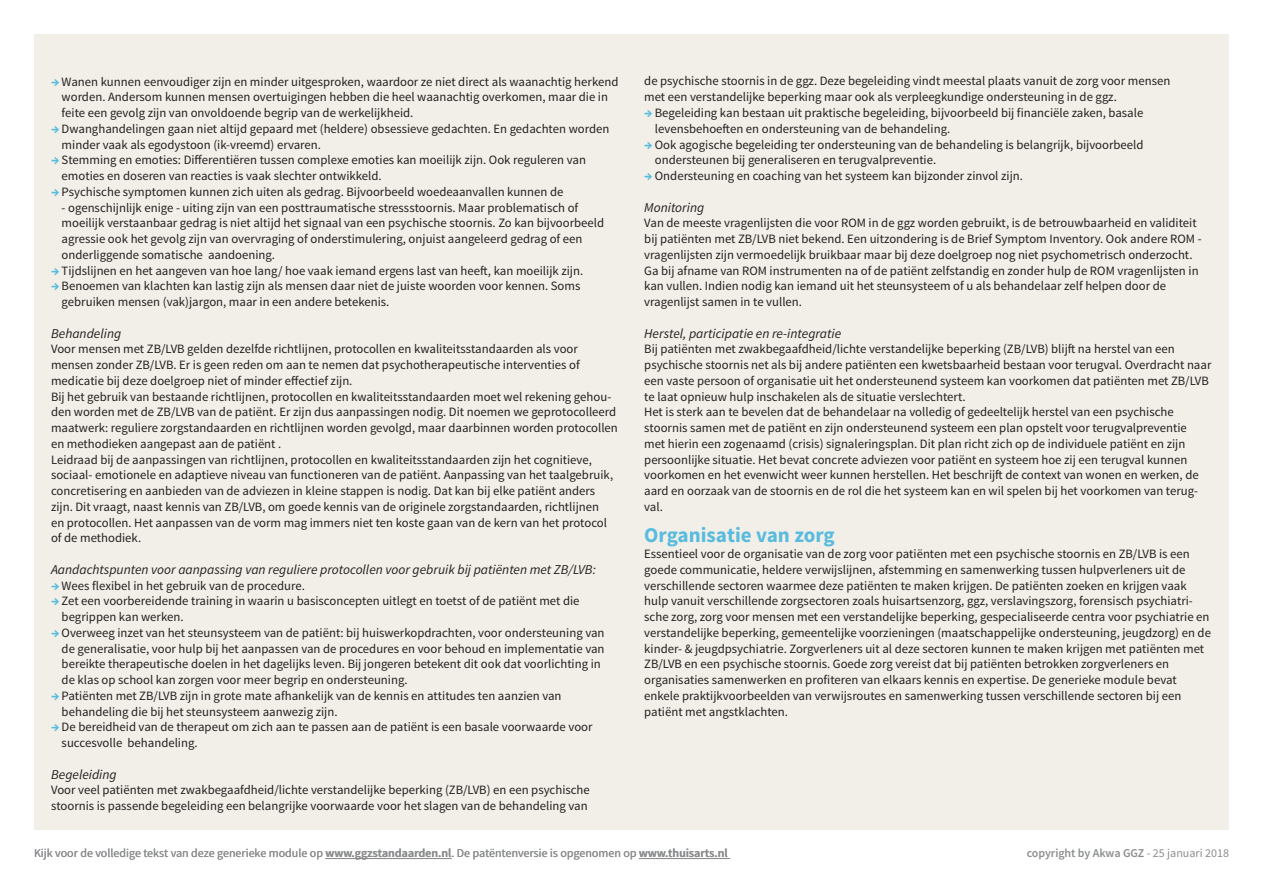
<style>
.page{position:relative;width:1263px;height:893px;background:#fff}
.page>*{position:absolute;margin:0;border:0;box-sizing:border-box;transform-origin:0 0}
.t1{font:700 21px "Source Sans Pro";color:#59bbdd}
.t2{font:italic 13.5px "Source Sans Pro";color:#231f20}
.t3{font:12.75px/15.8px "Source Sans Pro";color:#231f20}
.t4{font:12px "Source Sans Pro";color:#8b8d8f}
.t5{font:600 12px "Source Sans Pro";letter-spacing:-.005em;color:#8b8d8f}
.s1{font-weight:700;font-size:13.5px;color:#59bbdd}
.s2{font-weight:600}
.s3{font-weight:400}
</style>
<div class="page">
<div style="left:34px;top:34px;width:1195px;height:795px;background:#f1efe8"></div>
<hr style="left:325px;top:858px;width:127px;height:1px;background:#8b8d8f">
<hr style="left:639px;top:858px;width:91px;height:1px;background:#8b8d8f">
<p class="t3" style="left:62px;top:74px;width:558px;text-indent:-11px"><span class="s1">→</span> Wanen kunnen eenvoudiger zijn en minder uitgesproken, waardoor ze niet direct als waanachtig herkend worden. Andersom kunnen mensen overtuigingen hebben die heel waanachtig overkomen, maar die in feite een gevolg zijn van onvoldoende begrip van de werkelijkheid.</p>
<p class="t3" style="left:62px;top:121px;width:549px;text-indent:-11px"><span class="s1">→</span> Dwanghandelingen gaan niet altijd gepaard met (heldere) obsessieve gedachten. En gedachten worden minder vaak als egodystoon (ik-vreemd) ervaren.</p>
<p class="t3" style="left:62px;top:152px;width:526px;text-indent:-11px"><span class="s1">→</span> Stemming en emoties: Differentiëren tussen complexe emoties kan moeilijk zijn. Ook reguleren van emoties en doseren van reacties is vaak slechter ontwikkeld.</p>
<p class="t3" style="left:51px;top:184px;width:514px"><span class="s1">→</span> Psychische symptomen kunnen zich uiten als gedrag. Bijvoorbeeld woedeaanvallen kunnen de</p>
<p class="t3" style="left:62px;top:200px;width:544px">- ogenschijnlijk enige - uiting zijn van een posttraumatische stressstoornis. Maar problematisch of moeilijk verstaanbaar gedrag is niet altijd het signaal van een psychische stoornis. Zo kan bijvoorbeeld agressie ook het gevolg zijn van overvraging of onderstimulering, onjuist aangeleerd gedrag of een onderliggende somatische aandoening.</p>
<p class="t3" style="left:51px;top:263px;width:534px"><span class="s1">→</span> Tijdslijnen en het aangeven van hoe lang/ hoe vaak iemand ergens last van heeft, kan moeilijk zijn.</p>
<p class="t3" style="left:62px;top:278px;width:520px;text-indent:-11px"><span class="s1">→</span> Benoemen van klachten kan lastig zijn als mensen daar niet de juiste woorden voor kennen. Soms gebruiken mensen (vak)jargon, maar in een andere betekenis.</p>
<p class="t2" style="left:51px;top:325px;width:72px">Behandeling</p>
<p class="t3" style="left:51px;top:341px;width:568px">Voor mensen met ZB/LVB gelden dezelfde richtlijnen, protocollen en kwaliteitsstandaarden als voor mensen zonder ZB/LVB. Er is geen reden om aan te nemen dat psychotherapeutische interventies of medicatie bij deze doelgroep niet of minder effectief zijn.<br>Bij het gebruik van bestaande richtlijnen, protocollen en kwaliteitsstandaarden moet wel rekening gehou&shy;den worden met de ZB/LVB van de patiënt. Er zijn dus aanpassingen nodig. Dit noemen we geprotocolleerd maatwerk: reguliere zorgstandaarden en richtlijnen worden gevolgd, maar daarbinnen worden protocollen en methodieken aangepast aan de patiënt .<br>Leidraad bij de aanpassingen van richtlijnen, protocollen en kwaliteitsstandaarden zijn het cognitieve, sociaal- emotionele en adaptieve niveau van functioneren van de patiënt. Aanpassing van het taalgebruik, concretisering en aanbieden van de adviezen in kleine stappen is nodig. Dat kan bij elke patiënt anders zijn. Dit vraagt, naast kennis van ZB/LVB, om goede kennis van de originele zorgstandaarden, richtlijnen<br>en protocollen. Het aanpassen van de vorm mag immers niet ten koste gaan van de kern van het protocol of de methodiek.</p>
<p class="t2" style="left:51px;top:561px;width:546px">Aandachtspunten voor aanpassing van reguliere protocollen voor gebruik bij patiënten met ZB/LVB:</p>
<p class="t3" style="left:51px;top:578px;width:255px"><span class="s1">→</span> Wees flexibel in het gebruik van de procedure.</p>
<p class="t3" style="left:62px;top:593px;width:519px;text-indent:-11px"><span class="s1">→</span> Zet een voorbereidende training in waarin u basisconcepten uitlegt en toetst of de patiënt met die begrippen kan werken.</p>
<p class="t3" style="left:62px;top:625px;width:544px;text-indent:-11px"><span class="s1">→</span> Overweeg inzet van het steunsysteem van de patiënt: bij huiswerkopdrachten, voor ondersteuning van de generalisatie, voor hulp bij het aanpassen van de procedures en voor behoud en implementatie van bereikte therapeutische doelen in het dagelijks leven. Bij jongeren betekent dit ook dat voorlichting in de klas op school kan zorgen voor meer begrip en ondersteuning.</p>
<p class="t3" style="left:62px;top:688px;width:501px;text-indent:-11px"><span class="s1">→</span> Patiënten met ZB/LVB zijn in grote mate afhankelijk van de kennis en attitudes ten aanzien van behandeling die bij het steunsysteem aanwezig zijn.</p>
<p class="t3" style="left:62px;top:719px;width:532px;text-indent:-11px"><span class="s1">→</span> De bereidheid van de therapeut om zich aan te passen aan de patiënt is een basale voorwaarde voor succesvolle behandeling.</p>
<p class="t2" style="left:51px;top:766px;width:67px">Begeleiding</p>
<p class="t3" style="left:51px;top:782px;width:540px">Voor veel patiënten met zwakbegaafdheid/lichte verstandelijke beperking (ZB/LVB) en een psychische stoornis is passende begeleiding een belangrijke voorwaarde voor het slagen van de behandeling van</p>
<p class="t3" style="left:644px;top:74px;width:528px">de psychische stoornis in de ggz. Deze begeleiding vindt meestal plaats vanuit de zorg voor mensen met een verstandelijke beperking maar ook als verpleegkundige ondersteuning in de ggz.</p>
<p class="t3" style="left:655px;top:105px;width:490px;text-indent:-11px"><span class="s1">→</span> Begeleiding kan bestaan uit praktische begeleiding, bijvoorbeeld bij financiële zaken, basale levensbehoeften en ondersteuning van de behandeling.</p>
<p class="t3" style="left:655px;top:137px;width:490px;text-indent:-11px"><span class="s1">→</span> Ook agogische begeleiding ter ondersteuning van de behandeling is belangrijk, bijvoorbeeld ondersteunen bij generaliseren en terugvalpreventie.</p>
<p class="t3" style="left:644px;top:168px;width:380px"><span class="s1">→</span> Ondersteuning en coaching van het systeem kan bijzonder zinvol zijn.</p>
<p class="t2" style="left:644px;top:199px;width:62px">Monitoring</p>
<p class="t3" style="left:644px;top:215px;width:559px">Van de meeste vragenlijsten die voor ROM in de ggz worden gebruikt, is de betrouwbaarheid en validiteit bij patiënten met ZB/LVB niet bekend. Een uitzondering is de Brief Symptom Inventory. Ook andere ROM - vragenlijsten zijn vermoedelijk bruikbaar maar bij deze doelgroep nog niet psychometrisch onderzocht.<br>Ga bij afname van ROM instrumenten na of de patiënt zelfstandig en zonder hulp de ROM vragenlijsten in kan vullen. Indien nodig kan iemand uit het steunsysteem of u als behandelaar zelf helpen door de vragenlijst samen in te vullen.</p>
<p class="t2" style="left:644px;top:325px;width:199px">Herstel, participatie en re-integratie</p>
<p class="t3" style="left:644px;top:341px;width:569px">Bij patiënten met zwakbegaafdheid/lichte verstandelijke beperking (ZB/LVB) blijft na herstel van een psychische stoornis net als bij andere patiënten een kwetsbaarheid bestaan voor terugval. Overdracht naar een vaste persoon of organisatie uit het ondersteunend systeem kan voorkomen dat patiënten met ZB/LVB te laat opnieuw hulp inschakelen als de situatie verslechtert.<br>Het is sterk aan te bevelen dat de behandelaar na volledig of gedeeltelijk herstel van een psychische stoornis samen met de patiënt en zijn ondersteunend systeem een plan opstelt voor terugvalpreventie<br>met hierin een zogenaamd (crisis) signaleringsplan. Dit plan richt zich op de individuele patiënt en zijn persoonlijke situatie. Het bevat concrete adviezen voor patiënt en systeem hoe zij een terugval kunnen voorkomen en het evenwicht weer kunnen herstellen. Het beschrijft de context van wonen en werken, de aard en oorzaak van de stoornis en de rol die het systeem kan en wil spelen bij het voorkomen van terug&shy;val.</p>
<h1 class="t1" style="left:644px;top:522px;width:192px">Organisatie van zorg</h1>
<p class="t3" style="left:644px;top:546px;width:568px">Essentieel voor de organisatie van de zorg voor patiënten met een psychische stoornis en ZB/LVB is een goede communicatie, heldere verwijslijnen, afstemming en samenwerking tussen hulpverleners uit de verschillende sectoren waarmee deze patiënten te maken krijgen. De patiënten zoeken en krijgen vaak hulp vanuit verschillende zorgsectoren zoals huisartsenzorg, ggz, verslavingszorg, forensisch psychiatri&shy;sche zorg, zorg voor mensen met een verstandelijke beperking, gespecialiseerde centra voor psychiatrie en verstandelijke beperking, gemeentelijke voorzieningen (maatschappelijke ondersteuning, jeugdzorg) en de kinder- &amp; jeugdpsychiatrie. Zorgverleners uit al deze sectoren kunnen te maken krijgen met patiënten met ZB/LVB en een psychische stoornis. Goede zorg vereist dat bij patiënten betrokken zorgverleners en organisaties samenwerken en profiteren van elkaars kennis en expertise. De generieke module bevat enkele praktijkvoorbeelden van verwijsroutes en samenwerking tussen verschillende sectoren bij een patiënt met angstklachten.</p>
<p class="t4" style="left:34px;top:846px;width:695px">Kijk voor de volledige tekst van deze generieke module op <span class="s2">www.ggzstandaarden.nl</span>. De patëntenversie is opgenomen op <span class="s2">www.thuisarts.nl</span></p>
<p class="t5" style="left:1027px;top:846px;width:204px">copyright by Akwa GGZ <span class="s3">- 25 januari 2018</span></p>
</div>
